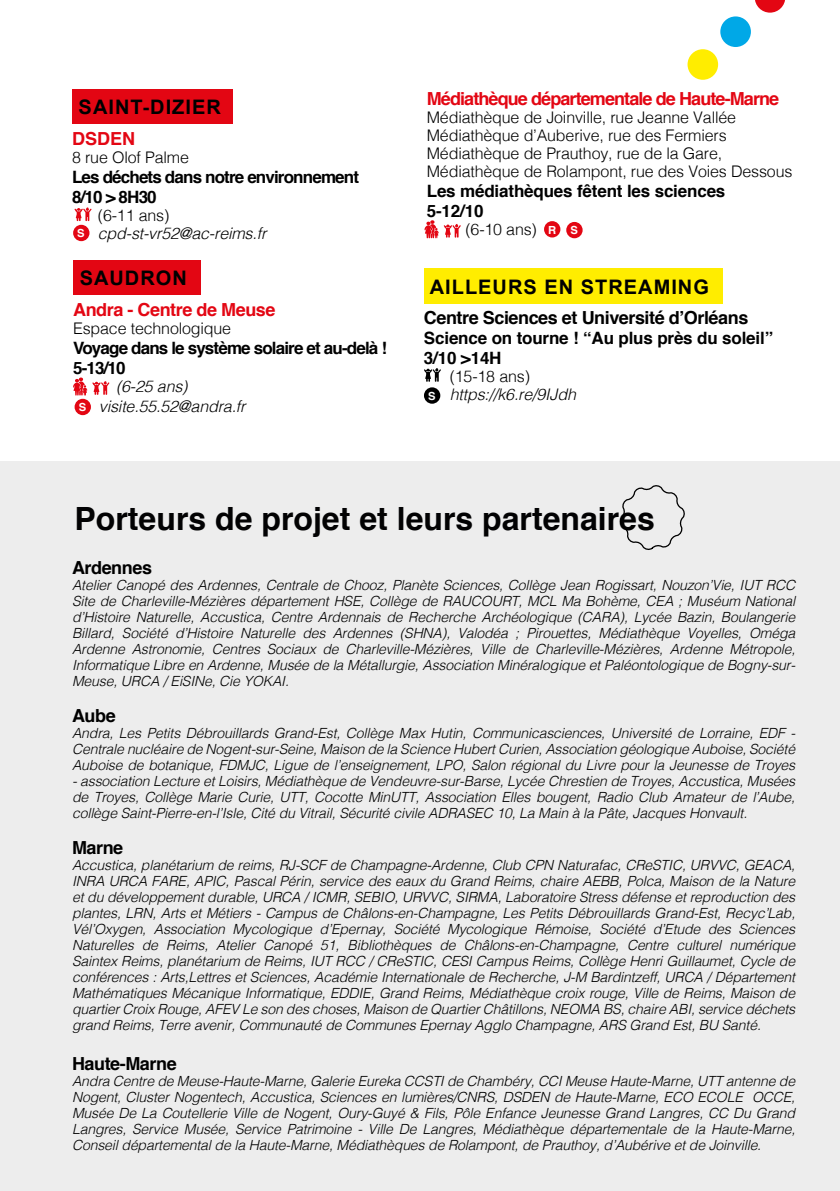
<style>
.page{position:relative;width:840px;height:1191px;background:#fff}
.page>*{position:absolute;margin:0;border:0;box-sizing:border-box;transform-origin:0 0}
.t1{font:700 32px "Helvetica";color:#020203}
.t2{font:700 20px "Arial";letter-spacing:.05em;color:#000}
.t3{font:700 18px "Helvetica";letter-spacing:-.025em;color:#000}
.t4{font:700 18px "Helvetica";letter-spacing:-.05em;color:#e30613}
.t5{font:700 18px "Helvetica";letter-spacing:-.025em;color:#e30613}
.t6{font:700 17px/20px "Helvetica";letter-spacing:-.05em;color:#000}
.t7{font:700 17px/20px "Helvetica";letter-spacing:-.01em;color:#000}
.t8{font:300 16px/18px "Helvetica";letter-spacing:-.01em;color:#000}
.t9{font:italic 300 16px/20px "Helvetica";letter-spacing:-.01em;color:#000}
.t10{font:italic 300 14px/16px "Helvetica";letter-spacing:-.01em;color:#000;text-align:justify}
.t11{font:700 11.2px "Helvetica";color:#fff}
</style>
<div class="page">
<div style="left:0;top:461px;width:839px;height:730px;background:#ededed"></div>
<svg style="left:619px;top:485px;width:65px;height:65px"></svg>
<div style="left:72px;top:90px;width:160px;height:34px;background:#e30613"></div>
<div style="left:423px;top:269px;width:298px;height:35px;background:#ffed00"></div>
<div style="left:73px;top:260px;width:128px;height:34px;background:#e30613"></div>
<div style="left:687px;top:49px;width:30px;height:31px;background:#ffed00;border-radius:50%"></div>
<div style="left:720px;top:16px;width:30px;height:31px;background:#00a8e7;border-radius:50%"></div>
<svg style="left:755px;top:0;width:29px;height:13px"></svg>
<svg style="left:543px;top:221px;width:17px;height:16px"></svg>
<div style="left:548px;top:225px;width:8px;height:8px;background:#e30613"></div>
<svg style="left:74px;top:207px;width:17px;height:14px"></svg>
<svg style="left:424px;top:368px;width:17px;height:14px"></svg>
<div style="left:73px;top:225px;width:16px;height:16px;background:#e30613;border-radius:50%"></div>
<svg style="left:73px;top:377px;width:36px;height:18px"></svg>
<svg style="left:424px;top:220px;width:36px;height:18px"></svg>
<div style="left:75px;top:399px;width:16px;height:16px;background:#e30613;border-radius:50%"></div>
<div style="left:566px;top:222px;width:16px;height:16px;background:#e30613;border-radius:50%"></div>
<svg style="left:423px;top:387px;width:17px;height:17px"></svg>
<div style="left:428px;top:391px;width:7px;height:9px;background:#000"></div>
<p class="t4" style="left:426px;top:84px;width:354px">Médiathèque départementale de Haute-Marne</p>
<p class="t8" style="left:426px;top:107px;width:367px">Médiathèque de Joinville, rue Jeanne Vallée Médiathèque d’Auberive, rue des Fermiers Médiathèque de Prauthoy, rue de la Gare, Médiathèque de Rolampont, rue des Voies Dessous</p>
<p class="t7" style="left:426px;top:181px;width:300px">Les médiathèques fêtent les sciences<br>5-12/10</p>
<p class="t8" style="left:465px;top:219px;width:73px">(6-10 ans)</p>
<h2 class="t2" style="left:79px;top:94px;width:144px">SAINT-DIZIER</h2>
<p class="t4" style="left:72px;top:124px;width:64px">DSDEN</p>
<p class="t8" style="left:72px;top:147px;width:118px">8 rue Olof Palme</p>
<p class="t6" style="left:72px;top:167px;width:288px">Les déchets dans notre environnement<br>8/10 &gt; 8H30</p>
<p class="t8" style="left:98px;top:205px;width:73px">(6-11 ans)</p>
<p class="t9" style="left:98px;top:222px;width:170px">cpd-st-vr52@ac-reims.fr</p>
<p class="t11" style="left:77px;top:224px;width:9px">S</p>
<p class="t11" style="left:548px;top:220px;width:10px">R</p>
<p class="t11" style="left:570px;top:221px;width:9px">S</p>
<h2 class="t2" style="left:80px;top:264px;width:109px">SAUDRON</h2>
<p class="t5" style="left:73px;top:295px;width:204px">Andra - Centre de Meuse</p>
<p class="t8" style="left:73px;top:318px;width:159px">Espace technologique</p>
<p class="t6" style="left:73px;top:338px;width:315px">Voyage dans le système solaire et au-delà !<br>5-13/10</p>
<p class="t9" style="left:99px;top:375px;width:148px;text-indent:17px">(6-25 ans) visite.55.52@andra.fr</p>
<p class="t11" style="left:79px;top:398px;width:9px">S</p>
<h2 class="t2" style="left:429px;top:273px;width:280px">AILLEURS EN STREAMING</h2>
<p class="t3" style="left:423px;top:303px;width:326px">Centre Sciences et Université d’Orléans</p>
<p class="t7" style="left:423px;top:328px;width:350px">Science on tourne ! “Au plus près du soleil”<br>3/10 &gt;14H</p>
<p class="t8" style="left:449px;top:366px;width:82px">(15-18 ans)</p>
<p class="t9" style="left:449px;top:383px;width:128px">https://k6.re/9IJdh</p>
<p class="t11" style="left:428px;top:387px;width:9px">S</p>
<h1 class="t1" style="left:74px;top:493px;width:581px">Porteurs de projet et leurs partenaires</h1>
<p class="t3" style="left:72px;top:553px;width:81px">Ardennes</p>
<p class="t10" style="left:72px;top:576px;width:724px">Atelier Canopé des Ardennes, Centrale de Chooz, Planète Sciences, Collège Jean Rogissart, Nouzon’Vie, IUT RCC Site de Charleville-Mézières département HSE, Collège de RAUCOURT, MCL Ma Bohème, CEA ; Muséum National d’Histoire Naturelle, Accustica, Centre Ardennais de Recherche Archéologique (CARA), Lycée Bazin, Boulangerie Billard, Société d’Histoire Naturelle des Ardennes (SHNA), Valodéa ; Pirouettes, Médiathèque Voyelles, Oméga Ardenne Astronomie, Centres Sociaux de Charleville-Mézières, Ville de Charleville-Mézières, Ardenne Métropole, Informatique Libre en Ardenne, Musée de la Métallurgie, Association Minéralogique et Paléontologique de Bogny-sur-Meuse, URCA / EiSINe, Cie YOKAI.</p>
<p class="t3" style="left:72px;top:701px;width:45px">Aube</p>
<p class="t10" style="left:72px;top:724px;width:724px">Andra, Les Petits Débrouillards Grand-Est, Collège Max Hutin, Communicasciences, Université de Lorraine, EDF - Centrale nucléaire de Nogent-sur-Seine, Maison de la Science Hubert Curien, Association géologique Auboise, Société Auboise de botanique, FDMJC, Ligue de l’enseignement, LPO, Salon régional du Livre pour la Jeunesse de Troyes</p>
<p class="t10" style="left:72px;top:772px;width:724px">- association Lecture et Loisirs, Médiathèque de Vendeuvre-sur-Barse, Lycée Chrestien de Troyes, Accustica, Musées de Troyes, Collège Marie Curie, UTT, Cocotte MinUTT, Association Elles bougent, Radio Club Amateur de l’Aube, collège Saint-Pierre-en-l’Isle, Cité du Vitrail, Sécurité civile ADRASEC 10, La Main à la Pâte, Jacques Honvault.</p>
<p class="t3" style="left:72px;top:833px;width:53px">Marne</p>
<p class="t10" style="left:72px;top:856px;width:724px">Accustica, planétarium de reims, RJ-SCF de Champagne-Ardenne, Club CPN Naturafac, CReSTIC, URVVC, GEACA, INRA URCA FARE, APIC, Pascal Périn, service des eaux du Grand Reims, chaire AEBB, Polca, Maison de la Nature et du développement durable, URCA / ICMR, SEBIO, URVVC, SIRMA, Laboratoire Stress défense et reproduction des plantes, LRN, Arts et Métiers - Campus de Châlons-en-Champagne, Les Petits Débrouillards Grand-Est, Recyc’Lab, Vél’Oxygen, Association Mycologique d’Epernay, Société Mycologique Rémoise, Société d’Etude des Sciences Naturelles de Reims, Atelier Canopé 51, Bibliothèques de Châlons-en-Champagne, Centre culturel numérique Saintex Reims, planétarium de Reims, IUT RCC / CReSTIC, CESI Campus Reims, Collège Henri Guillaumet, Cycle de conférences : Arts,Lettres et Sciences, Académie Internationale de Recherche, J-M Bardintzeff, URCA / Département Mathématiques Mécanique Informatique, EDDIE, Grand Reims, Médiathèque croix rouge, Ville de Reims, Maison de quartier Croix Rouge, AFEV Le son des choses, Maison de Quartier Châtillons, NEOMA BS, chaire ABI, service déchets grand Reims, Terre avenir, Communauté de Communes Epernay Agglo Champagne, ARS Grand Est, BU Santé.</p>
<p class="t3" style="left:72px;top:1049px;width:106px">Haute-Marne</p>
<p class="t10" style="left:72px;top:1072px;width:724px">Andra Centre de Meuse-Haute-Marne, Galerie Eureka CCSTI de Chambéry, CCI Meuse Haute-Marne, UTT antenne de Nogent, Cluster Nogentech, Accustica, Sciences en lumières/CNRS, DSDEN de Haute-Marne, ECO ECOLE OCCE, Musée De La Coutellerie Ville de Nogent, Oury-Guyé &amp; Fils, Pôle Enfance Jeunesse Grand Langres, CC Du Grand Langres, Service Musée, Service Patrimoine - Ville De Langres, Médiathèque départementale de la Haute-Marne, Conseil départemental de la Haute-Marne, Médiathèques de Rolampont, de Prauthoy, d’Aubérive et de Joinville.</p>
</div>
